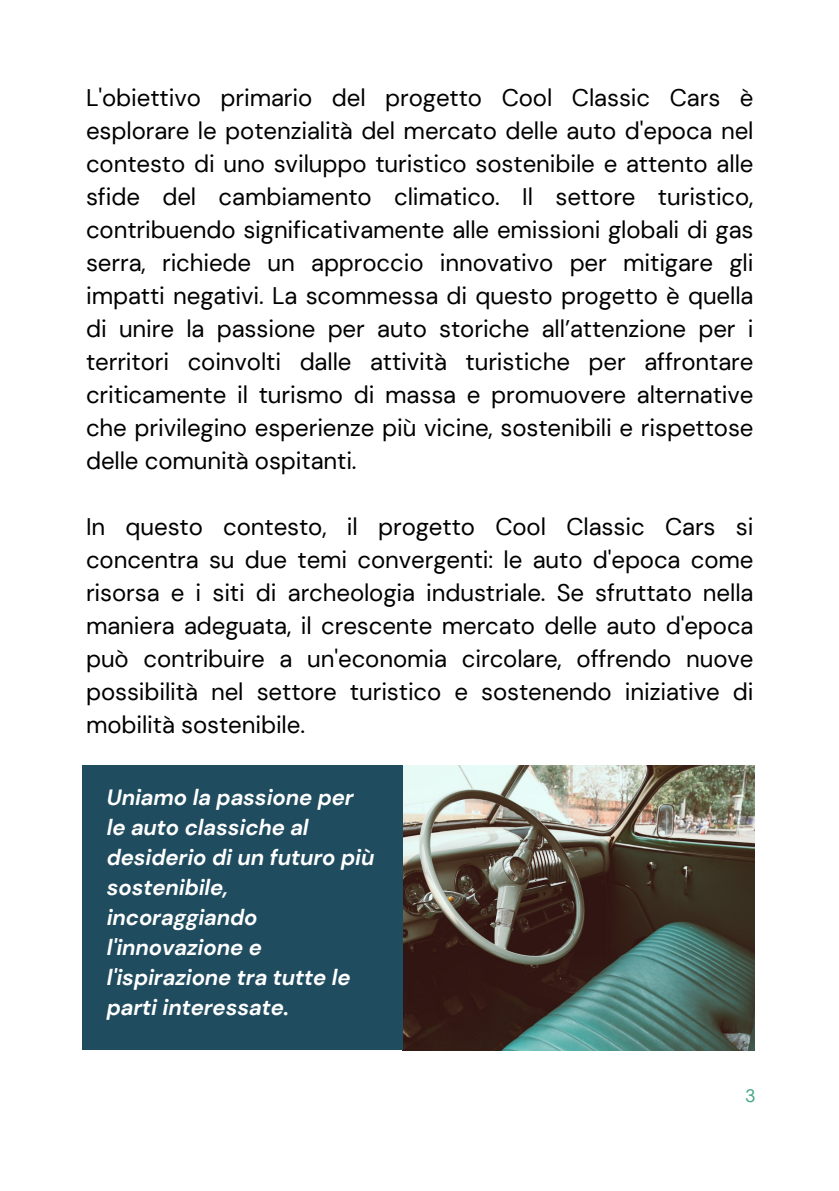
<style>
.page{position:relative;width:839px;height:1191px;background:#fff}
.page>*{position:absolute;margin:0;border:0;box-sizing:border-box;transform-origin:0 0}
.t1{font:24px/33px "DM Sans";letter-spacing:-.005em;color:#000;text-align:justify}
.t2{font:italic 700 22px/30px "DM Sans";letter-spacing:-.005em;color:#fff}
.t3{font:18px "DM Sans";color:#47a781}
</style>
<div class="page">
<img style="left:403px;top:766px;width:351px;height:285px">
<div style="left:82px;top:766px;width:320px;height:284px;background:#204c5f"></div>
<p class="t1" style="left:86px;top:81px;width:669px">L'obiettivo primario del progetto Cool Classic Cars è esplorare le potenzialità del mercato delle auto d'epoca nel contesto di uno sviluppo turistico sostenibile e attento alle sfide del cambiamento climatico. Il settore turistico, contribuendo significativamente alle emissioni globali di gas serra, richiede un approccio innovativo per mitigare gli impatti negativi. La scommessa di questo progetto è quella di unire la passione per auto storiche all’attenzione per i territori coinvolti dalle attività turistiche per affrontare criticamente il turismo di massa e promuovere alternative che privilegino esperienze più vicine, sostenibili e rispettose delle comunità ospitanti.</p>
<p class="t1" style="left:86px;top:510px;width:669px">In questo contesto, il progetto Cool Classic Cars si concentra su due temi convergenti: le auto d'epoca come risorsa e i siti di archeologia industriale. Se sfruttato nella maniera adeguata, il crescente mercato delle auto d'epoca può contribuire a un'economia circolare, offrendo nuove possibilità nel settore turistico e sostenendo iniziative di mobilità sostenibile.</p>
<p class="t2" style="left:107px;top:783px;width:269px">Uniamo la passione per le auto classiche al desiderio di un futuro più sostenibile, incoraggiando l'innovazione e l'ispirazione tra tutte le parti interessate.</p>
<h1 class="t3" style="left:745px;top:1085px;width:12px">3</h1>
</div>
